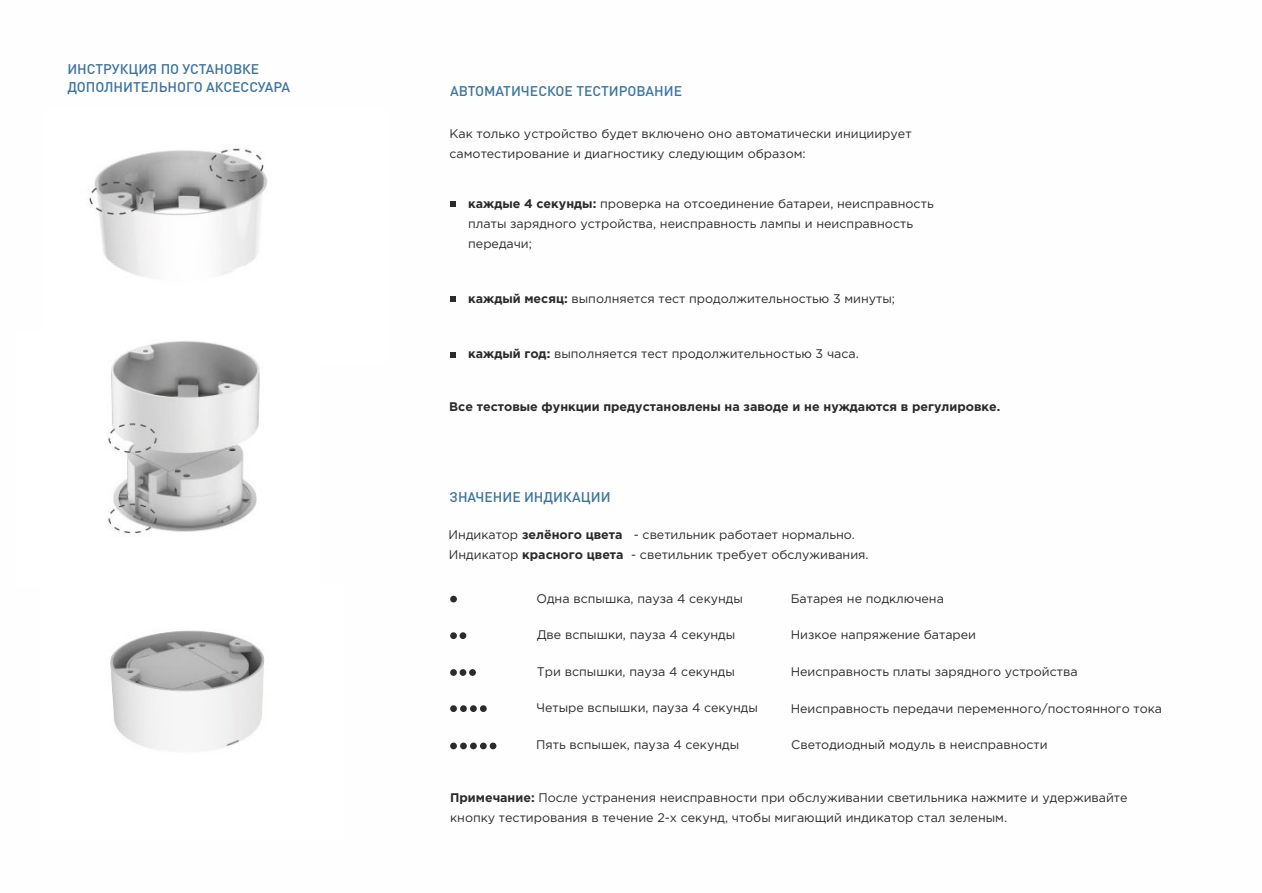
<style>
.page{position:relative;width:1262px;height:893px;background:#fff}
.page>*{position:absolute;margin:0;border:0;box-sizing:border-box;transform-origin:0 0}
.t1{font:500 13.95px/17.7px "DIN Pro";color:#3b73a2}
.t2{font:12.45px/20px "Gotham Pro";color:#2b2a29}
.t3{font:700 12.45px "Gotham Pro";color:#2b2a29}
.s1{font-weight:700}
</style>
<div class="page">
<div style="left:450px;top:595px;width:7px;height:7px;background:#2c2b2a;border-radius:50%"></div>
<div style="left:459px;top:632px;width:7px;height:7px;background:#2c2b2a;border-radius:50%"></div>
<div style="left:450px;top:632px;width:7px;height:7px;background:#2c2b2a;border-radius:50%"></div>
<div style="left:459px;top:669px;width:7px;height:7px;background:#2c2b2a;border-radius:50%"></div>
<div style="left:469px;top:669px;width:7px;height:7px;background:#2c2b2a;border-radius:50%"></div>
<div style="left:450px;top:669px;width:7px;height:7px;background:#2c2b2a;border-radius:50%"></div>
<div style="left:460px;top:705px;width:7px;height:7px;background:#2c2b2a;border-radius:50%"></div>
<div style="left:470px;top:705px;width:7px;height:7px;background:#2c2b2a;border-radius:50%"></div>
<div style="left:480px;top:705px;width:7px;height:7px;background:#2c2b2a;border-radius:50%"></div>
<div style="left:450px;top:705px;width:7px;height:7px;background:#2c2b2a;border-radius:50%"></div>
<div style="left:460px;top:742px;width:7px;height:7px;background:#2c2b2a;border-radius:50%"></div>
<div style="left:470px;top:742px;width:7px;height:7px;background:#2c2b2a;border-radius:50%"></div>
<div style="left:480px;top:742px;width:7px;height:7px;background:#2c2b2a;border-radius:50%"></div>
<div style="left:489px;top:742px;width:7px;height:7px;background:#2c2b2a;border-radius:50%"></div>
<div style="left:450px;top:742px;width:7px;height:7px;background:#2c2b2a;border-radius:50%"></div>
<svg style="left:450px;top:202px;width:5px;height:5px"></svg>
<svg style="left:450px;top:296px;width:5px;height:6px"></svg>
<svg style="left:450px;top:352px;width:5px;height:5px"></svg>
<img style="left:89px;top:148px;width:179px;height:130px">
<img style="left:110px;top:630px;width:155px;height:120px">
<img style="left:108px;top:341px;width:152px;height:193px">
<p class="t1" style="left:67px;top:61px;width:224px">ИНСТРУКЦИЯ ПО УСТАНОВКЕ<br>ДОПОЛНИТЕЛЬНОГО АКСЕССУАРА</p>
<p class="t1" style="left:450px;top:83px;width:233px">АВТОМАТИЧЕСКОЕ ТЕСТИРОВАНИЕ</p>
<p class="t2" style="left:449px;top:124px;width:463px">Как только устройство будет включено оно автоматически инициирует самотестирование и диагностику следующим образом:</p>
<p class="t2" style="left:468px;top:194px;width:467px"><span class="s1">каждые 4 секунды:</span> проверка на отсоединение батареи, неисправность платы зарядного устройства, неисправность лампы и неисправность передачи;</p>
<p class="t2" style="left:468px;top:289px;width:428px"><span class="s1">каждый месяц:</span> выполняется тест продолжительностью 3 минуты;</p>
<p class="t2" style="left:468px;top:344px;width:392px"><span class="s1">каждый год:</span> выполняется тест продолжительностью 3 часа.</p>
<p class="t3" style="left:449px;top:401px;width:552px">Все тестовые функции предустановлены на заводе и не нуждаются в регулировке.</p>
<p class="t1" style="left:449px;top:489px;width:163px">ЗНАЧЕНИЕ ИНДИКАЦИИ</p>
<p class="t2" style="left:448px;top:525px;width:408px">Индикатор <span class="s1">зелёного цвета</span> - светильник работает нормально.</p>
<p class="t2" style="left:449px;top:545px;width:421px">Индикатор <span class="s1">красного цвета</span> - светильник требует обслуживания.</p>
<p class="t2" style="left:536px;top:589px;width:208px">Одна вспышка, пауза 4 секунды</p>
<p class="t2" style="left:790px;top:589px;width:155px">Батарея не подключена</p>
<p class="t2" style="left:790px;top:625px;width:187px">Низкое напряжение батареи</p>
<p class="t2" style="left:790px;top:662px;width:288px">Неисправность платы зарядного устройства</p>
<p class="t2" style="left:790px;top:699px;width:373px">Неисправность передачи переменного/постоянного тока</p>
<p class="t2" style="left:791px;top:735px;width:258px">Светодиодный модуль в неисправности</p>
<p class="t2" style="left:537px;top:625px;width:199px">Две вспышки, пауза 4 секунды</p>
<p class="t2" style="left:537px;top:662px;width:200px">Три вспышки, пауза 4 секунды</p>
<p class="t2" style="left:536px;top:698px;width:223px">Четыре вспышки, пауза 4 секунды</p>
<p class="t2" style="left:536px;top:735px;width:204px">Пять вспышек, пауза 4 секунды</p>
<p class="t2" style="left:450px;top:788px;width:679px"><span class="s1">Примечание:</span> После устранения неисправности при обслуживании светильника нажмите и удерживайте кнопку тестирования в течение 2-х секунд, чтобы мигающий индикатор стал зеленым.</p>
</div>
